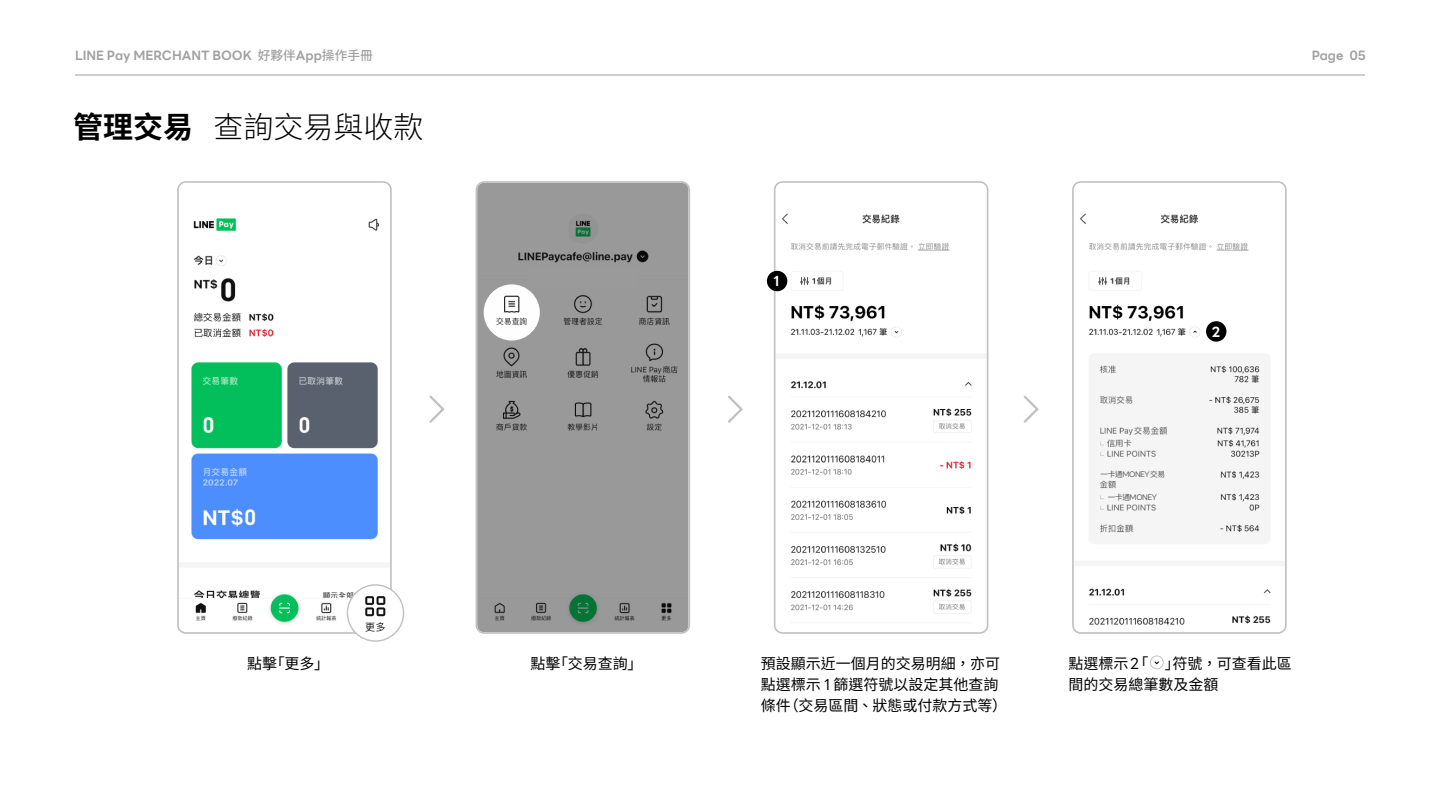
<style>
.page{position:relative;width:1440px;height:810px;background:#fff}
.page>*{position:absolute;margin:0;border:0;box-sizing:border-box;transform-origin:0 0}
.t1{font:300 30px "Noto Sans CJ Ktc";color:#000}
.t2{font:15px/21px "Noto Sans CJ Ktc";color:#000}
.t3{font:700 13.88px "LINE Seed";color:#fff}
.t4{font:700 12.75px "LINE Seed";color:#a1a1a1}
.t5{font:7.65px "Noto Sans CJ Ktc";color:#555}
.t6{font:7.65px "LINE Seed Sans";letter-spacing:-.05em;color:#555}
.s1{font-family:"Noto Sans CJ Ktc";font-weight:500}
.s2{font-weight:700}
.s3{font-family:"LINE Seed Sans"}
.s4{font-family:"Noto Sans CJ Ktc"}
.s5{font-family:"LINE Seed"}
</style>
<div class="page">
<hr style="left:75px;top:75px;width:1290px;height:1px;background:#a1a1a1">
<svg style="left:727px;top:395px;width:16px;height:28px"></svg>
<svg style="left:429px;top:395px;width:16px;height:28px"></svg>
<svg style="left:177px;top:181px;width:215px;height:453px"></svg>
<img style="left:347px;top:585px;width:57px;height:56px;border-radius:28px">
<div style="left:347px;top:584px;width:57px;height:58px;border:1px solid #bfc0c1;border-radius:50%"></div>
<svg style="left:476px;top:181px;width:214px;height:453px;background:#989898"></svg>
<svg style="left:1023px;top:395px;width:16px;height:28px"></svg>
<svg style="left:1072px;top:181px;width:215px;height:453px"></svg>
<div style="left:1098px;top:468px;width:73px;height:11px;background:#f5f5f6"></div>
<div style="left:1106px;top:491px;width:73px;height:11px;background:#f5f5f6"></div>
<svg style="left:774px;top:181px;width:214px;height:453px"></svg>
<div style="left:767px;top:271px;width:20px;height:20px;background:#000;border-radius:50%"></div>
<svg style="left:1150px;top:655px;width:14px;height:14px"></svg>
<div style="left:1206px;top:321px;width:20px;height:21px;background:#000;border-radius:50%"></div>
<p class="t4" style="left:75px;top:50px;width:299px">LINE Pay MERCHANT BOOK <span class="s1">好夥伴</span>App<span class="s1">操作手冊</span></p>
<p class="t4" style="left:1312px;top:50px;width:56px">Page 05</p>
<h1 class="t1" style="left:73px;top:110px;width:352px"><span class="s2">管理交易</span> 查詢交易與收款</h1>
<p class="t3" style="left:774px;top:275px;width:7px">1</p>
<p class="t3" style="left:1212px;top:325px;width:10px">2</p>
<p class="t5" style="left:1101px;top:470px;width:66px">一卡通<span class="s3">MONEY</span>交易</p>
<p class="t6" style="left:1108px;top:494px;width:51px"><span class="s4">一卡通</span>MONEY</p>
<p class="t2" style="left:247px;top:653px;width:84px">點擊「更多」</p>
<p class="t2" style="left:530px;top:653px;width:114px">點擊「交易查詢」</p>
<p class="t2" style="left:1069px;top:653px;width:225px">點選標示<span class="s5">2</span>「 」符號 ， 可查看此區間的交易總筆數及金額</p>
<p class="t2" style="left:761px;top:653px;width:248px">預設顯示近一個月的交易明細 ， 亦可點選標示 <span class="s5">1</span> 篩選符號以設定其他查詢條件（交易區間 、 狀態或付款方式等）</p>
</div>
